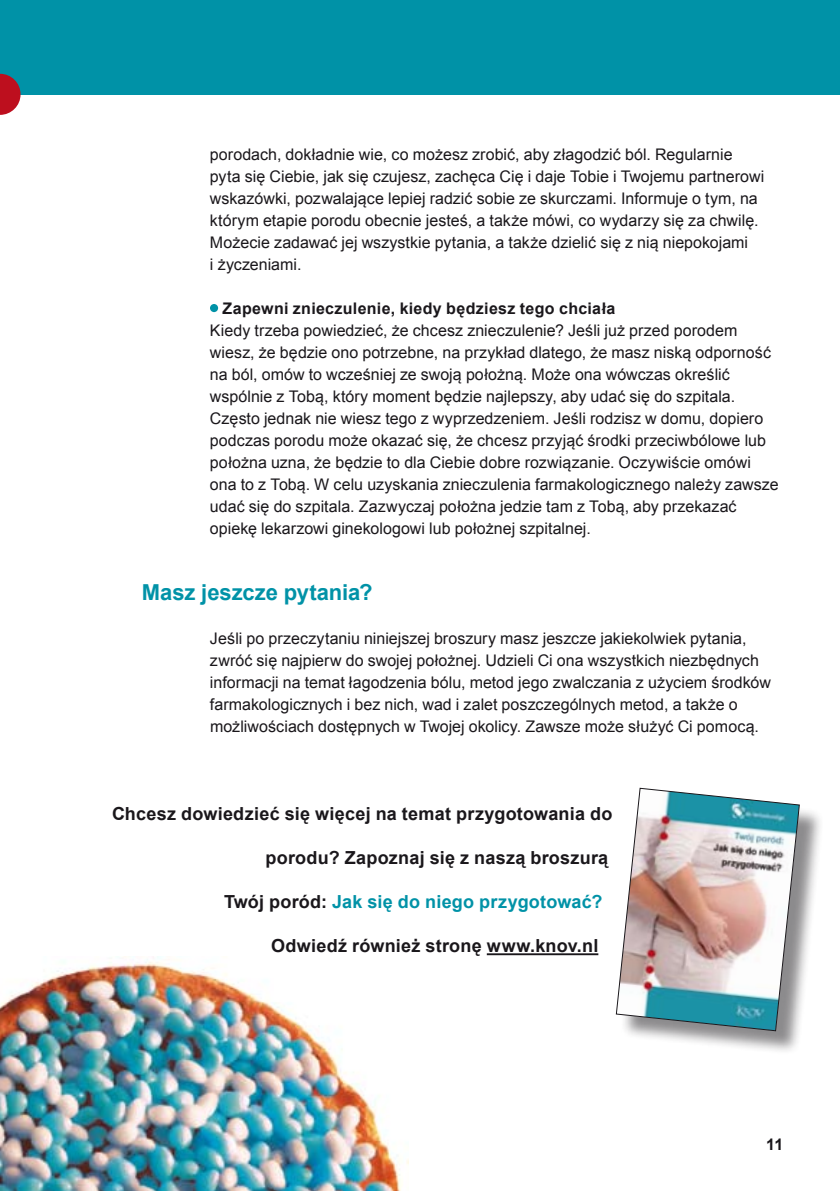
<style>
.page{position:relative;width:840px;height:1191px;background:#fff}
.page>*{position:absolute;margin:0;border:0;box-sizing:border-box;transform-origin:0 0}
.t1{font:700 22px "Arial";letter-spacing:-.005em;color:#0092a7}
.t2{font:700 18px "Arial";letter-spacing:.015em;color:#1a171b}
.t3{font:700 18px "Arial";letter-spacing:.015em;color:#0092a7}
.t4{font:16px/22px "Arial";color:#1a171b}
.t5{font:700 16px "Arial";letter-spacing:.02em;color:#1a171b}
.s1{color:#1a171b}
</style>
<div class="page">
<img style="left:0;top:956px;width:409px;height:235px">
<div style="left:0;top:0;width:839px;height:95px;background:#0092a7"></div>
<svg style="left:0;top:74px;width:21px;height:41px"></svg>
<hr style="left:486px;top:953px;width:112px;height:2px;background:#1a171b">
<div style="left:210px;top:304px;width:8px;height:8px;background:#0092a7;border-radius:50%"></div>
<div style="left:618px;top:790px;width:214px;height:274px;background:#1a171b;opacity:.5"></div>
<img style="left:615px;top:787px;width:185px;height:244px">
<p class="t4" style="left:210px;top:144px;width:555px">porodach, dokładnie wie, co możesz zrobić, aby złagodzić ból. Regularnie pyta się Ciebie, jak się czujesz, zachęca Cię i daje Tobie i Twojemu partnerowi wskazówki, pozwalające lepiej radzić sobie ze skurczami. Informuje o tym, na którym etapie porodu obecnie jesteś, a także mówi, co wydarzy się za chwilę.<br>Możecie zadawać jej wszystkie pytania, a także dzielić się z nią niepokojami<br>i życzeniami.</p>
<p class="t5" style="left:222px;top:298px;width:394px">Zapewni znieczulenie, kiedy będziesz tego chciała</p>
<p class="t4" style="left:210px;top:320px;width:570px">Kiedy trzeba powiedzieć, że chcesz znieczulenie? Jeśli już przed porodem wiesz, że będzie ono potrzebne, na przykład dlatego, że masz niską odporność na ból, omów to wcześniej ze swoją położną. Może ona wówczas określić wspólnie z Tobą, który moment będzie najlepszy, aby udać się do szpitala.<br>Często jednak nie wiesz tego z wyprzedzeniem. Jeśli rodzisz w domu, dopiero podczas porodu może okazać się, że chcesz przyjąć środki przeciwbólowe lub położna uzna, że będzie to dla Ciebie dobre rozwiązanie. Oczywiście omówi ona to z Tobą. W celu uzyskania znieczulenia farmakologicznego należy zawsze udać się do szpitala. Zazwyczaj położna jedzie tam z Tobą, aby przekazać opiekę lekarzowi ginekologowi lub położnej szpitalnej.</p>
<h1 class="t1" style="left:142px;top:578px;width:232px">Masz jeszcze pytania?</h1>
<p class="t4" style="left:210px;top:628px;width:562px">Jeśli po przeczytaniu niniejszej broszury masz jeszcze jakiekolwiek pytania, zwróć się najpierw do swojej położnej. Udzieli Ci ona wszystkich niezbędnych informacji na temat łagodzenia bólu, metod jego zwalczania z użyciem środków farmakologicznych i bez nich, wad i zalet poszczególnych metod, a także o możliwościach dostępnych w Twojej okolicy. Zawsze może służyć Ci pomocą.</p>
<p class="t2" style="left:112px;top:802px;width:501px">Chcesz dowiedzieć się więcej na temat przygotowania do</p>
<p class="t2" style="left:265px;top:846px;width:344px">porodu? Zapoznaj się z naszą broszurą</p>
<p class="t3" style="left:224px;top:890px;width:379px"><span class="s1">Twój poród:</span> Jak się do niego przygotować?</p>
<p class="t2" style="left:271px;top:934px;width:328px">Odwiedź również stronę www.knov.nl</p>
<p class="t5" style="left:765px;top:1134px;width:18px">11</p>
</div>
